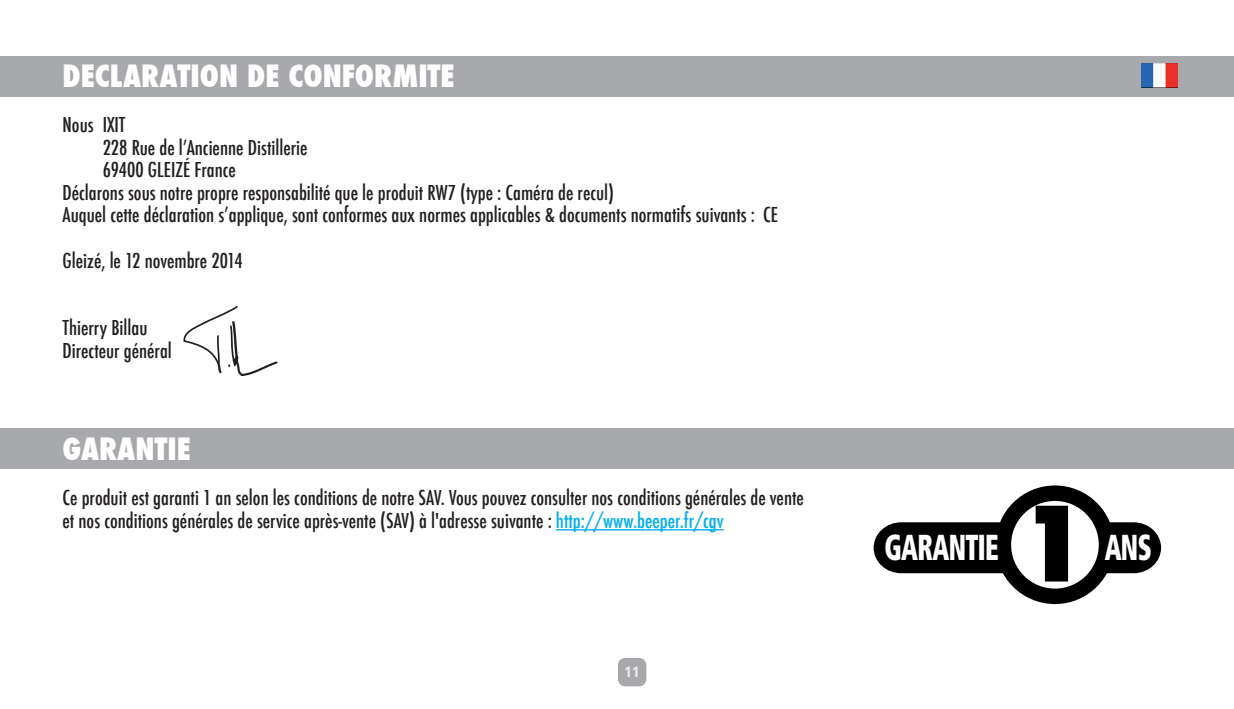
<style>
.page{position:relative;width:1234px;height:709px;background:#fff}
.page>*{position:absolute;margin:0;border:0;box-sizing:border-box;transform-origin:0 0}
.t1{font:800 condensed 100.5px "Futura";color:#000;scale:1.13 1}
.t2{font:900 condensed 36px "Frutiger";letter-spacing:-.025em;color:#fff;scale:.7 1}
.t3{font:800 condensed 30px "Futura";color:#fff}
.t4{font:500 condensed 20px/22.5px "Futura";color:#231f20}
.t5{font:900 condensed 15px "Frutiger";color:#e8e8ea}
.s1{color:#00aeef}
</style>
<div class="page">
<div style="left:618px;top:658px;width:28px;height:28px;background:#a8a9ad;border-radius:7px"></div>
<div style="left:0;top:429px;width:1233px;height:40px;background:#a8a9ad"></div>
<div style="left:0;top:56px;width:1233px;height:40px;background:#a8a9ad"></div>
<hr style="left:556px;top:529px;width:167px;height:1px;background:#00aeef">
<svg style="left:183px;top:306px;width:95px;height:71px"></svg>
<svg style="left:873px;top:522px;width:287px;height:51px;background:#121212"></svg>
<svg style="left:1003px;top:493px;width:103px;height:103px"></svg>
<div style="left:995px;top:485px;width:118px;height:119px;border:15px solid #000;border-radius:50%"></div>
<img style="left:1141px;top:63px;width:36px;height:24px">
<p class="t3" style="left:63px;top:56px;width:393px">DECLARATION DE CONFORMITE</p>
<p class="t4" style="left:63px;top:114px;width:64px">Nous IXIT</p>
<p class="t4" style="left:103px;top:136px;width:206px">228 Rue de lʼAncienne Distillerie</p>
<p class="t4" style="left:103px;top:159px;width:135px">69400 GLEIZÉ France</p>
<p class="t4" style="left:63px;top:181px;width:553px">Déclarons sous notre propre responsabilité que le produit RW7 (type : Caméra de recul)</p>
<p class="t4" style="left:63px;top:204px;width:717px">Auquel cette déclaration sʼapplique, sont conformes aux normes applicables &amp; documents normatifs suivants : CE</p>
<p class="t4" style="left:63px;top:249px;width:181px">Gleizé, le 12 novembre 2014</p>
<p class="t4" style="left:63px;top:316px;width:111px">Thierry Billau<br>Directeur général</p>
<p class="t3" style="left:63px;top:428px;width:130px">GARANTIE</p>
<p class="t4" style="left:63px;top:486px;width:742px">Ce produit est garanti 1 an selon les conditions de notre SAV. Vous pouvez consulter nos conditions générales de vente et nos conditions générales de service après-vente (SAV) à l'adresse suivante : <span class="s1">http://www.beeper.fr/cgv</span></p>
<p class="t5" style="left:624px;top:662px;width:17px">11</p>
<p class="t1" style="left:1018px;top:476px;width:62px">1</p>
<p class="t2" style="left:884px;top:526px;width:165px">GARANTIE</p>
<p class="t2" style="left:1104px;top:526px;width:69px">ANS</p>
</div>
